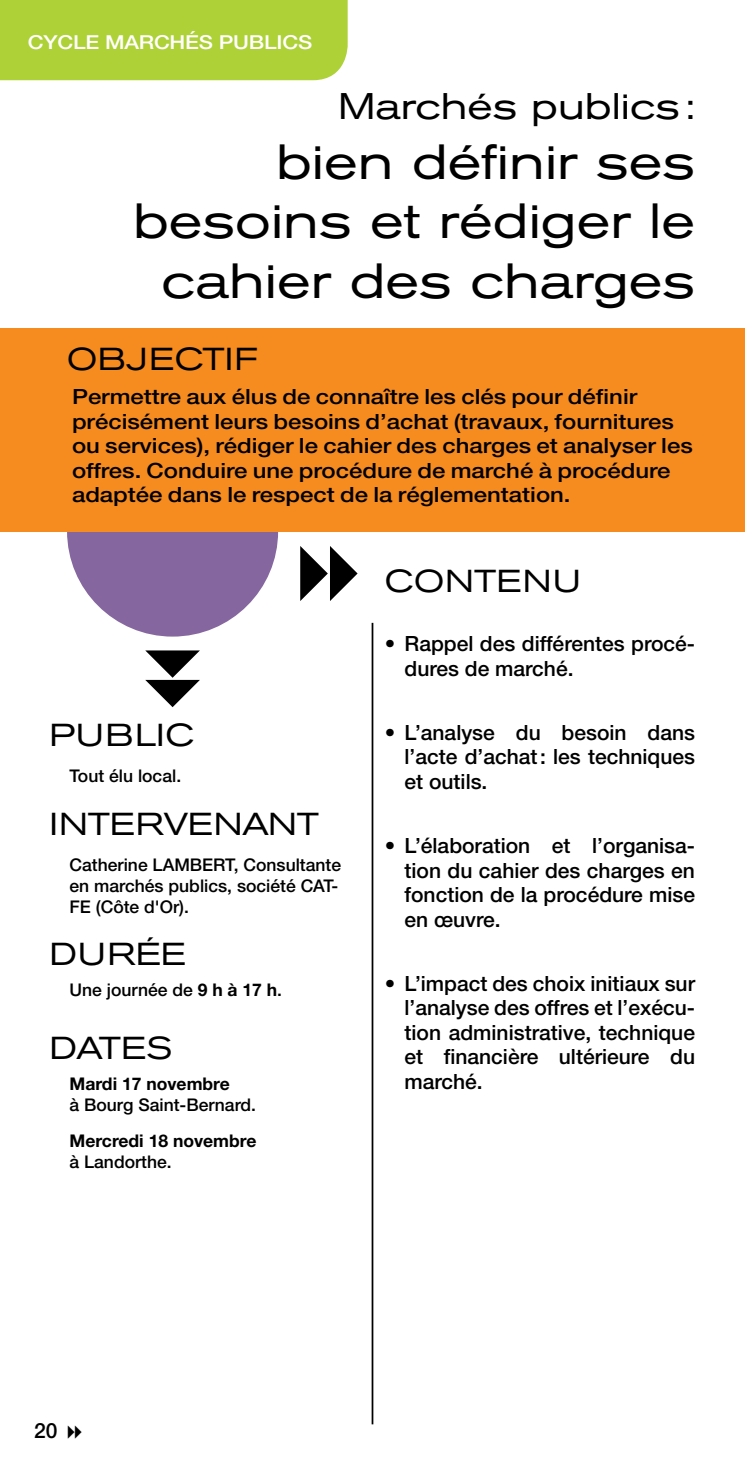
<style>
.page{position:relative;width:745px;height:1474px;background:#fff}
.page>*{position:absolute;margin:0;border:0;box-sizing:border-box;transform-origin:0 0}
.t1{font:49px/59.5px "Akzidenz Grot Ext BQ";color:#000;text-align:right}
.t2{font:36.75px "Akzidenz Grot Ext BQ";color:#000}
.t3{font:31.5px "Akzidenz Grot Ext BQ";letter-spacing:.02em;color:#000}
.t4{font:31.5px "Akzidenz Grot Ext BQ";letter-spacing:-.01em;color:#000}
.t5{font:500 21px/24.5px "Helvetica Neue LT";color:#000;text-align:justify}
.t6{font:500 21px/24.5px "Helvetica Neue LT";color:#000;scale:1.14 1}
.t7{font:500 19.25px "Helvetica Neue LT";letter-spacing:-.01em;color:#fff;scale:1.14 1}
.t8{font:500 17.5px/21px "Helvetica Neue LT";color:#000}
.t9{font:700 17.5px "Helvetica Neue LT";color:#000}
.s1{font-weight:700}
</style>
<div class="page">
<div style="left:0;top:0;width:347px;height:80px;background:#add136"></div>
<div style="left:67px;top:425px;width:211px;height:211px;background:#85669f;border-radius:50%"></div>
<div style="left:0;top:329px;width:744px;height:203px;background:#f68b1f"></div>
<svg style="left:145px;top:650px;width:55px;height:57px"></svg>
<svg style="left:300px;top:546px;width:57px;height:55px"></svg>
<hr style="left:371px;top:623px;width:2px;height:801px;background:#000">
<hr style="left:744px;top:329px;width:1px;height:203px;background:#f68b1f">
<p class="t7" style="left:28px;top:31px;width:251px">CYCLE MARCHÉS PUBLICS</p>
<h2 class="t2" style="left:338px;top:85px;width:358px">Marchés publics:</h2>
<h1 class="t1" style="left:133px;top:133px;width:563px">bien définir ses besoins et rédiger le cahier des charges</h1>
<h3 class="t3" style="left:67px;top:340px;width:192px">OBJECTIF</h3>
<p class="t6" style="left:72px;top:384px;width:545px">Permettre aux élus de connaître les clés pour définir précisément leurs besoins d’achat (travaux, fournitures ou services), rédiger le cahier des charges et analyser les offres. Conduire une procédure de marché à procédure adaptée dans le respect de la réglementation.</p>
<h3 class="t3" style="left:384px;top:562px;width:198px">CONTENU</h3>
<h3 class="t3" style="left:50px;top:717px;width:146px">PUBLIC</h3>
<p class="t8" style="left:69px;top:765px;width:113px">Tout élu local.</p>
<h3 class="t4" style="left:50px;top:805px;width:271px">INTERVENANT</h3>
<p class="t8" style="left:69px;top:853px;width:273px">Catherine LAMBERT, Consultante en marchés publics, société CAT-<br>FE (Côte d'Or).</p>
<h3 class="t3" style="left:50px;top:936px;width:137px">DURÉE</h3>
<p class="t8" style="left:69px;top:979px;width:214px">Une journée de <span class="s1">9 h à 17 h</span>.</p>
<h3 class="t3" style="left:50px;top:1029px;width:124px">DATES</h3>
<p class="t9" style="left:69px;top:1072px;width:162px">Mardi 17 novembre</p>
<p class="t8" style="left:69px;top:1093px;width:188px">à Bourg Saint-Bernard.</p>
<p class="t9" style="left:69px;top:1129px;width:188px">Mercredi 18 novembre</p>
<p class="t8" style="left:69px;top:1150px;width:104px">à Landorthe.</p>
<p class="t5" style="left:404px;top:631px;width:292px;text-indent:-20px">• Rappel des différentes procé&shy;dures de marché.</p>
<p class="t5" style="left:404px;top:720px;width:292px;text-indent:-20px">• L’analyse du besoin dans l’acte d’achat: les techniques et outils.</p>
<p class="t5" style="left:404px;top:833px;width:292px;text-indent:-20px">• L’élaboration et l’organisa&shy;tion du cahier des charges en fonction de la procédure mise en œuvre.</p>
<p class="t5" style="left:404px;top:970px;width:292px;text-indent:-20px">• L’impact des choix initiaux sur l’analyse des offres et l’exécu&shy;tion administrative, technique et financière ultérieure du marché.</p>
<p class="t5" style="left:34px;top:1417px;width:25px">20</p>
</div>
